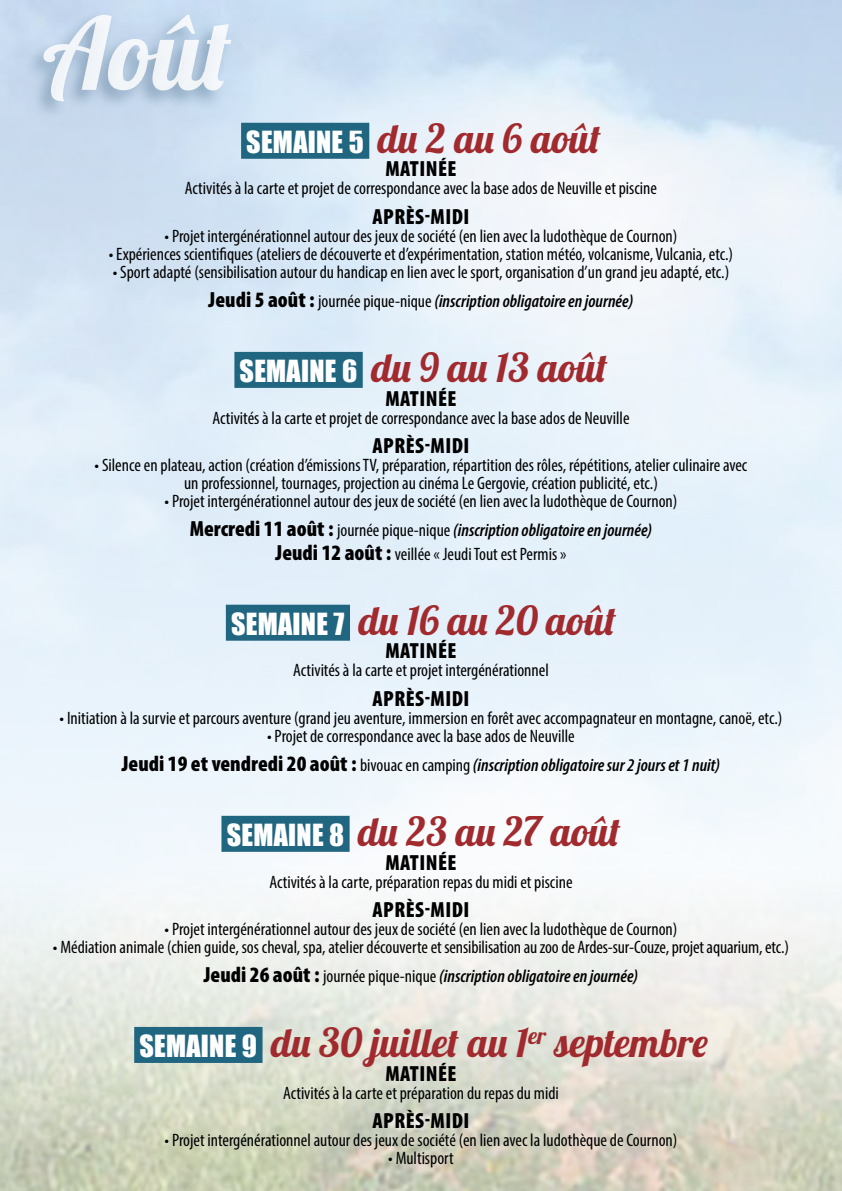
<style>
.page{position:relative;width:842px;height:1191px;background:#fff}
.page>*{position:absolute;margin:0;border:0;box-sizing:border-box;transform-origin:0 0}
.t1{font:40px "Lobster 1.4";color:#a12a2e}
.t2{font:900 condensed 22px "Myriad Pro";letter-spacing:.02em;color:#000}
.t3{font:condensed 18px/29.4px "Myriad Pro";color:#000;text-align:center}
.s1{font-family:"Impact";font-size:28px;color:#fff}
.s2{font-weight:900;font-size:22px}
.s3{font-weight:600;font-style:italic}
</style>
<div class="page">
<img style="left:0;top:0;width:842px;height:862px">
<div style="left:23px;top:11px;width:211px;height:110px;background:#003050;opacity:.28"></div>
<svg style="left:43px;top:15px;width:188px;height:86px"></svg>
<div style="left:241px;top:123px;width:128px;height:36px;background:#216681"></div>
<div style="left:234px;top:352px;width:129px;height:36px;background:#216681"></div>
<div style="left:226px;top:604px;width:124px;height:36px;background:#216681"></div>
<div style="left:221px;top:816px;width:129px;height:36px;background:#216681"></div>
<div style="left:134px;top:1027px;width:129px;height:36px;background:#216681"></div>
<h1 class="t1" style="left:246px;top:113px;width:356px"><span class="s1">SEMAINE 5</span> du 2 au 6 août</h1>
<p class="t2" style="left:385px;top:155px;width:73px">MATINÉE</p>
<p class="t3" style="left:185px;top:174px;width:474px">Activités à la carte et projet de correspondance avec la base ados de Neuville et piscine</p>
<p class="t2" style="left:373px;top:202px;width:98px">APRÈS-MIDI</p>
<p class="t3" style="left:165px;top:221px;width:514px">• Projet intergénérationnel autour des jeux de société (en lien avec la ludothèque de Cournon)</p>
<p class="t3" style="left:109px;top:239px;width:626px">• Expériences scientifiques (ateliers de découverte et d’expérimentation, station météo, volcanisme, Vulcania, etc.)</p>
<p class="t3" style="left:113px;top:257px;width:618px">• Sport adapté (sensibilisation autour du handicap en lien avec le sport, organisation d’un grand jeu adapté, etc.)<br><span class="s2">Jeudi 5 août :</span> journée pique-nique <span class="s3">(inscription obligatoire en journée)</span></p>
<h1 class="t1" style="left:240px;top:342px;width:369px"><span class="s1">SEMAINE 6</span> du 9 au 13 août</h1>
<p class="t2" style="left:385px;top:384px;width:73px">MATINÉE</p>
<p class="t3" style="left:212px;top:403px;width:419px">Activités à la carte et projet de correspondance avec la base ados de Neuville</p>
<p class="t2" style="left:373px;top:431px;width:98px">APRÈS-MIDI</p>
<p class="t3" style="left:95px;top:456px;width:654px;line-height:18px">• Silence en plateau, action (création d’émissions TV, préparation, répartition des rôles, répétitions, atelier culinaire avec un professionnel, tournages, projection au cinéma Le Gergovie, création publicité, etc.)</p>
<p class="t3" style="left:165px;top:486px;width:514px">• Projet intergénérationnel autour des jeux de société (en lien avec la ludothèque de Cournon)<br><span class="s2">Mercredi 11 août :</span> journée pique-nique <span class="s3">(inscription obligatoire en journée)</span></p>
<p class="t3" style="left:276px;top:539px;width:292px"><span class="s2">Jeudi 12 août :</span> veillée « Jeudi Tout est Permis »</p>
<h1 class="t1" style="left:231px;top:594px;width:386px"><span class="s1">SEMAINE 7</span> du 16 au 20 août</h1>
<p class="t2" style="left:385px;top:637px;width:73px">MATINÉE</p>
<p class="t3" style="left:293px;top:655px;width:257px">Activités à la carte et projet intergénérationnel</p>
<p class="t2" style="left:373px;top:684px;width:98px">APRÈS-MIDI</p>
<p class="t3" style="left:60px;top:703px;width:724px">• Initiation à la survie et parcours aventure (grand jeu aventure, immersion en forêt avec accompagnateur en montagne, canoë, etc.)</p>
<p class="t3" style="left:122px;top:721px;width:600px">• Projet de correspondance avec la base ados de Neuville<br><span class="s2">Jeudi 19 et vendredi 20 août :</span> bivouac en camping <span class="s3">(inscription obligatoire sur 2 jours et 1 nuit)</span></p>
<h1 class="t1" style="left:227px;top:806px;width:395px"><span class="s1">SEMAINE 8</span> du 23 au 27 août</h1>
<p class="t2" style="left:385px;top:848px;width:73px">MATINÉE</p>
<p class="t3" style="left:269px;top:866px;width:305px">Activités à la carte, préparation repas du midi et piscine</p>
<p class="t2" style="left:373px;top:895px;width:98px">APRÈS-MIDI</p>
<p class="t3" style="left:165px;top:914px;width:514px">• Projet intergénérationnel autour des jeux de société (en lien avec la ludothèque de Cournon)</p>
<p class="t3" style="left:53px;top:932px;width:738px">• Médiation animale (chien guide, sos cheval, spa, atelier découverte et sensibilisation au zoo de Ardes-sur-Couze, projet aquarium, etc.)<br><span class="s2">Jeudi 26 août :</span> journée pique-nique <span class="s3">(inscription obligatoire en journée)</span></p>
<h1 class="t1" style="left:139px;top:1017px;width:570px"><span class="s1">SEMAINE 9</span> du 30 juillet au 1<sup>er</sup> septembre</h1>
<p class="t2" style="left:385px;top:1059px;width:73px">MATINÉE</p>
<p class="t3" style="left:283px;top:1077px;width:277px">Activités à la carte et préparation du repas du midi</p>
<p class="t2" style="left:373px;top:1106px;width:98px">APRÈS-MIDI</p>
<p class="t3" style="left:165px;top:1125px;width:514px">• Projet intergénérationnel autour des jeux de société (en lien avec la ludothèque de Cournon)</p>
<p class="t3" style="left:388px;top:1143px;width:67px">• Multisport</p>
</div>
